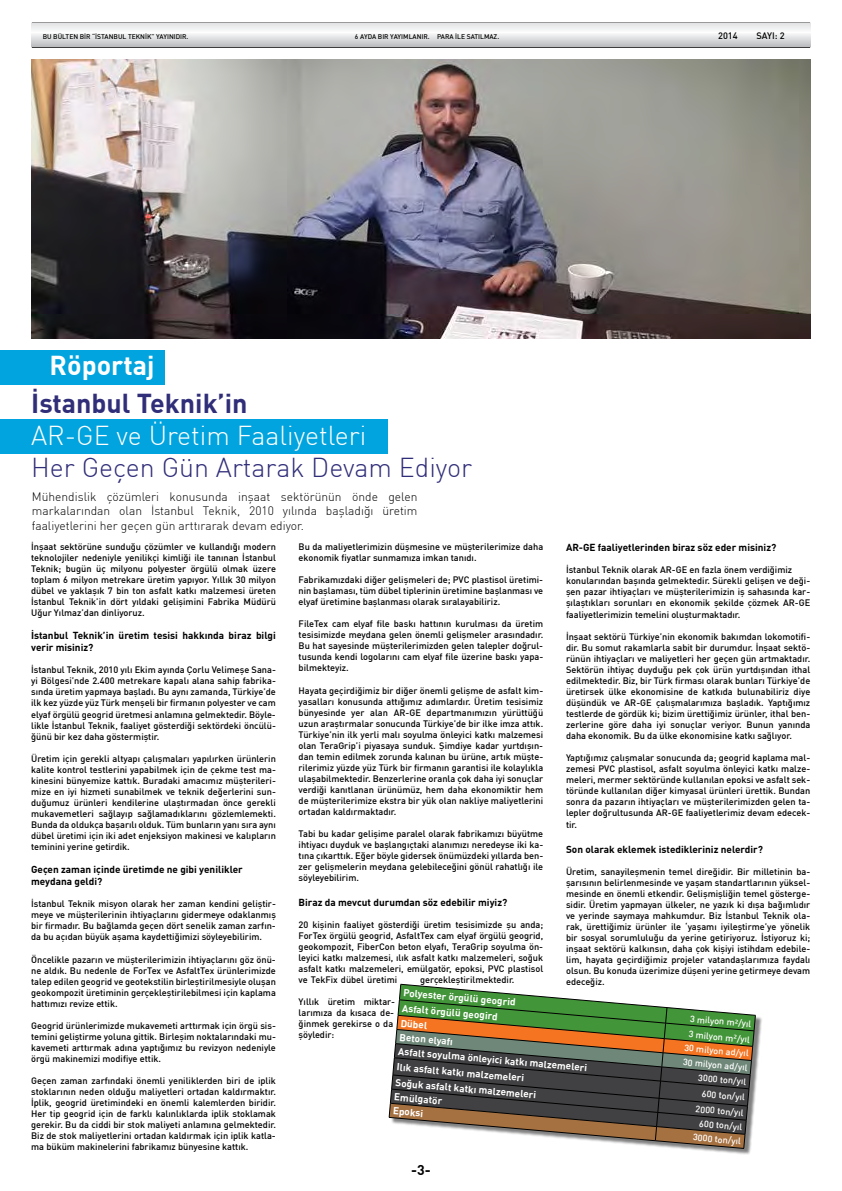
<style>
.page{position:relative;width:842px;height:1191px;background:#fff}
.page>*{position:absolute;margin:0;border:0;box-sizing:border-box;transform-origin:0 0}
.t1{font:300 26.8px "DIN Pro";color:#312e79}
.t2{font:300 26.8px "DIN Pro";color:#fff}
.t3{font:700 26.8px "DIN Pro";color:#312e79}
.t4{font:700 26.8px "DIN Pro";color:#fff}
.t5{font:14px "DIN Bold";color:#000}
.t6{font:300 12.1px/14.5px "DIN Pro";color:#000;text-align:justify}
.t7{font:700 10px/12px "DIN Pro";color:#000}
.t8{font:700 10px "DIN Pro";color:#fff}
.t9{font:500 9.2px/11px "DIN Pro";color:#000;text-align:justify}
.t10{font:500 9.2px "DIN Pro";color:#fff}
.t11{font:500 6.7px "DIN Pro";color:#000}
.s1{font-family:"Humanist 777 Bold BT";font-weight:400}
</style>
<div class="page">
<div style="left:0;top:419px;width:388px;height:34px;background:#01a4de"></div>
<hr style="left:32px;top:47px;width:778px;height:1px;background:#000">
<svg style="left:32px;top:23px;width:778px;height:24px"></svg>
<img style="left:31px;top:60px;width:780px;height:278px">
<div style="left:0;top:350px;width:164px;height:34px;background:#01a4de"></div>
<div style="left:390px;top:985px;width:372px;height:170px;background:#000;opacity:.5"></div>
<svg style="left:388px;top:983px;width:368px;height:165px"></svg>
<p class="t11" style="left:43px;top:32px;width:147px">BU BÜLTEN BİR “İSTANBUL TEKNİK” YAYINIDIR.</p>
<p class="t11" style="left:355px;top:32px;width:146px">6 AYDA BIR YAYIMLANIR. PARA İLE SATILMAZ.</p>
<p class="t9" style="left:718px;top:30px;width:21px">2014</p>
<p class="t9" style="left:756px;top:30px;width:30px">SAYI: 2</p>
<h1 class="t4" style="left:50px;top:347px;width:106px">Röportaj</h1>
<h1 class="t3" style="left:31px;top:385px;width:218px">İstanbul Teknik’in</h1>
<h1 class="t2" style="left:31px;top:419px;width:337px">AR-GE ve Üretim Faaliyetleri</h1>
<h1 class="t1" style="left:31px;top:451px;width:442px">Her Geçen Gün Artarak Devam Ediyor</h1>
<h3 class="t6" style="left:32px;top:489px;width:387px">Mühendislik çözümleri konusunda inşaat sektörünün önde gelen markalarından olan İstanbul Teknik, 2010 yılında başladığı üretim faaliyetlerini her geçen gün arttırarak devam ediyor.</h3>
<p class="t9" style="left:31px;top:541px;width:246px">İnşaat sektörüne sunduğu çözümler ve kullandığı modern teknolojiler nedeniyle yenilikçi kimliği ile tanınan İstanbul Teknik; bugün üç milyonu polyester örgülü olmak üzere toplam 6 milyon metrekare üretim yapıyor. Yıllık 30 milyon dübel ve yaklaşık 7 bin ton asfalt katkı malzemesi üreten İstanbul Teknik’in dört yıldaki gelişimini Fabrika Müdürü Uğur Yılmaz’dan dinliyoruz.</p>
<p class="t7" style="left:31px;top:629px;width:246px">İstanbul Teknik’in üretim tesisi hakkında biraz bilgi verir misiniz?</p>
<p class="t9" style="left:31px;top:664px;width:246px">İstanbul Teknik, 2010 yılı Ekim ayında Çorlu Velimeşe Sana&shy;yi Bölgesi’nde 2.400 metrekare kapalı alana sahip fabrika&shy;sında üretim yapmaya başladı. Bu aynı zamanda, Türkiye’de ilk kez yüzde yüz Türk menşeli bir firmanın polyester ve cam elyaf örgülü geogrid üretmesi anlamına gelmektedir. Böyle&shy;likle İstanbul Teknik, faaliyet gösterdiği sektördeki öncülü&shy;ğünü bir kez daha göstermiştir.</p>
<p class="t9" style="left:31px;top:752px;width:246px">Üretim için gerekli altyapı çalışmaları yapılırken ürünlerin kalite kontrol testlerini yapabilmek için de çekme test ma&shy;kinesini bünyemize kattık. Buradaki amacımız müşterileri&shy;mize en iyi hizmeti sunabilmek ve teknik değerlerini sun&shy;duğumuz ürünleri kendilerine ulaştırmadan önce gerekli mukavemetleri sağlayıp sağlamadıklarını gözlemlemekti.<br>Bunda da oldukça başarılı olduk. Tüm bunların yanı sıra aynı dübel üretimi için iki adet enjeksiyon makinesi ve kalıpların teminini yerine getirdik.</p>
<p class="t7" style="left:31px;top:863px;width:213px">Geçen zaman içinde üretimde ne gibi yenilikler meydana geldi?</p>
<p class="t9" style="left:31px;top:898px;width:246px">İstanbul Teknik misyon olarak her zaman kendini geliştir&shy;meye ve müşterilerinin ihtiyaçlarını gidermeye odaklanmış bir firmadır. Bu bağlamda geçen dört senelik zaman zarfın&shy;da bu açıdan büyük aşama kaydettiğimizi söyleyebilirim.</p>
<p class="t9" style="left:31px;top:953px;width:246px">Öncelikle pazarın ve müşterilerimizin ihtiyaçlarını göz önü&shy;ne aldık. Bu nedenle de ForTex ve AsfaltTex ürünlerimizde talep edilen geogrid ve geotekstilin birleştirilmesiyle oluşan geokompozit üretiminin gerçekleştirilebilmesi için kaplama hattımızı revize ettik.</p>
<p class="t9" style="left:31px;top:1019px;width:246px">Geogrid ürünlerimizde mukavemeti arttırmak için örgü sis&shy;temini geliştirme yoluna gittik. Birleşim noktalarındaki mu&shy;kavemeti arttırmak adına yaptığımız bu revizyon nedeniyle örgü makinemizi modifiye ettik.</p>
<p class="t9" style="left:31px;top:1075px;width:246px">Geçen zaman zarfındaki önemli yeniliklerden biri de iplik stoklarının neden olduğu maliyetleri ortadan kaldırmaktır.<br>İplik, geogrid üretimindeki en önemli kalemlerden biridir.<br>Her tip geogrid için de farklı kalınlıklarda iplik stoklamak gerekir. Bu da ciddi bir stok maliyeti anlamına gelmektedir.<br>Biz de stok maliyetlerini ortadan kaldırmak için iplik katla&shy;ma büküm makinelerini fabrikamız bünyesine kattık.</p>
<p class="t9" style="left:299px;top:541px;width:246px">Bu da maliyetlerimizin düşmesine ve müşterilerimize daha ekonomik fiyatlar sunmamıza imkan tanıdı.</p>
<p class="t9" style="left:299px;top:574px;width:246px">Fabrikamızdaki diğer gelişmeleri de; PVC plastisol üretimi&shy;nin başlaması, tüm dübel tiplerinin üretimine başlanması ve elyaf üretimine başlanması olarak sıralayabiliriz.</p>
<p class="t9" style="left:299px;top:618px;width:246px">FileTex cam elyaf file baskı hattının kurulması da üretim tesisimizde meydana gelen önemli gelişmeler arasındadır.<br>Bu hat sayesinde müşterilerimizden gelen talepler doğrul&shy;tusunda kendi logolarını cam elyaf file üzerine baskı yapa&shy;bilmekteyiz.</p>
<p class="t9" style="left:299px;top:684px;width:246px">Hayata geçirdiğimiz bir diğer önemli gelişme de asfalt kim&shy;yasalları konusunda attığımız adımlardır. Üretim tesisimiz bünyesinde yer alan AR-GE departmanımızın yürüttüğü uzun araştırmalar sonucunda Türkiye’de bir ilke imza attık.<br>Türkiye’nin ilk yerli malı soyulma önleyici katkı malzemesi olan TeraGrip’i piyasaya sunduk. Şimdiye kadar yurtdışın&shy;dan temin edilmek zorunda kalınan bu ürüne, artık müşte&shy;rilerimiz yüzde yüz Türk bir firmanın garantisi ile kolaylıkla ulaşabilmektedir. Benzerlerine oranla çok daha iyi sonuçlar verdiği kanıtlanan ürünümüz, hem daha ekonomiktir hem de müşterilerimize ekstra bir yük olan nakliye maliyetlerini ortadan kaldırmaktadır.</p>
<p class="t9" style="left:299px;top:828px;width:246px">Tabi bu kadar gelişime paralel olarak fabrikamızı büyütme ihtiyacı duyduk ve başlangıçtaki alanımızı neredeyse iki ka&shy;tına çıkarttık. Eğer böyle gidersek önümüzdeki yıllarda ben&shy;zer gelişmelerin meydana gelebileceğini gönül rahatlığı ile söyleyebilirim.</p>
<p class="t7" style="left:299px;top:895px;width:210px">Biraz da mevcut durumdan söz edebilir miyiz?</p>
<p class="t9" style="left:299px;top:918px;width:246px">20 kişinin faaliyet gösterdiği üretim tesisimizde şu anda; ForTex örgülü geogrid, AsfaltTex cam elyaf örgülü geogrid, geokompozit, FiberCon beton elyafı, TeraGrip soyulma ön&shy;leyici katkı malzemesi, ılık asfalt katkı malzemeleri, soğuk asfalt katkı malzemeleri, emülgatör, epoksi, PVC plastisol ve TekFix dübel üretimi</p>
<p class="t7" style="left:566px;top:541px;width:212px">AR-GE faaliyetlerinden biraz söz eder misiniz?</p>
<p class="t9" style="left:566px;top:564px;width:246px;text-align:left">İstanbul Teknik olarak AR-GE en fazla önem verdiğimiz konularından başında gelmektedir. Sürekli gelişen ve deği&shy;şen pazar ihtiyaçları ve müşterilerimizin iş sahasında kar&shy;şılaştıkları sorunları en ekonomik şekilde çözmek AR-GE faaliyetlerimizin temelini oluşturmaktadır.</p>
<p class="t9" style="left:566px;top:630px;width:246px">İnşaat sektörü Türkiye’nin ekonomik bakımdan lokomotifi&shy;dir. Bu somut rakamlarla sabit bir durumdur. İnşaat sektö&shy;rünün ihtiyaçları ve maliyetleri her geçen gün artmaktadır.<br>Sektörün ihtiyaç duyduğu pek çok ürün yurtdışından ithal edilmektedir. Biz, bir Türk firması olarak bunları Türkiye’de üretirsek ülke ekonomisine de katkıda bulunabiliriz diye düşündük ve AR-GE çalışmalarımıza başladık. Yaptığımız testlerde de gördük ki; bizim ürettiğimiz ürünler, ithal ben&shy;zerlerine göre daha iyi sonuçlar veriyor. Bunun yanında daha ekonomik. Bu da ülke ekonomisine katkı sağlıyor.</p>
<p class="t9" style="left:566px;top:752px;width:246px">Yaptığımız çalışmalar sonucunda da; geogrid kaplama mal&shy;zemesi PVC plastisol, asfalt soyulma önleyici katkı malze&shy;meleri, mermer sektöründe kullanılan epoksi ve asfalt sek&shy;töründe kullanılan diğer kimyasal ürünleri ürettik. Bundan sonra da pazarın ihtiyaçları ve müşterilerimizden gelen ta&shy;lepler doğrultusunda AR-GE faaliyetlerimiz devam edecek&shy;tir.</p>
<p class="t7" style="left:566px;top:842px;width:198px">Son olarak eklemek istedikleriniz nelerdir?</p>
<p class="t9" style="left:566px;top:865px;width:246px">Üretim, sanayileşmenin temel direğidir. Bir milletinin ba&shy;şarısının belirlenmesinde ve yaşam standartlarının yüksel&shy;mesinde en önemli etkendir. Gelişmişliğin temel gösterge&shy;sidir. Üretim yapmayan ülkeler, ne yazık ki dışa bağımlıdır ve yerinde saymaya mahkumdur. Biz İstanbul Teknik ola&shy;rak, ürettiğimiz ürünler ile ‘yaşamı iyileştirme’ye yönelik bir sosyal sorumluluğu da yerine getiriyoruz. İstiyoruz ki; inşaat sektörü kalkınsın, daha çok kişiyi istihdam edebile&shy;lim, hayata geçirdiğimiz projeler vatandaşlarımıza faydalı olsun. Bu konuda üzerimize düşeni yerine getirmeye devam edeceğiz.</p>
<p class="t9" style="left:420px;top:974px;width:96px">gerçekleştirilmektedir.</p>
<p class="t8" style="left:404px;top:986px;width:114px;rotate:5deg">Polyester örgülü geogrid</p>
<p class="t9" style="left:299px;top:996px;width:98px;text-align:left">Yıllık üretim miktar&shy;larımıza da kısaca de&shy;ğinmek gerekirse o da şöyledir:</p>
<p class="t8" style="left:403px;top:1001px;width:97px;rotate:5deg">Asfalt örgülü geogird</p>
<p class="t10" style="left:690px;top:1012px;width:63px;rotate:5deg">3 milyon m<span class="s1">²</span>/yıl</p>
<p class="t8" style="left:401px;top:1016px;width:28px;rotate:5deg">Dübel</p>
<p class="t10" style="left:689px;top:1028px;width:63px;rotate:5deg">3 milyon m<span class="s1">²</span>/yıl</p>
<p class="t8" style="left:400px;top:1030px;width:55px;rotate:5deg">Beton elyafı</p>
<p class="t10" style="left:685px;top:1041px;width:66px;rotate:5deg">30 milyon ad/yıl</p>
<p class="t8" style="left:399px;top:1044px;width:191px;rotate:5deg">Asfalt soyulma önleyici katkı malzemeleri</p>
<p class="t10" style="left:683px;top:1056px;width:66px;rotate:5deg">30 milyon ad/yıl</p>
<p class="t8" style="left:397px;top:1060px;width:129px;rotate:5deg">Ilık asfalt katkı malzemeleri</p>
<p class="t10" style="left:699px;top:1071px;width:50px;rotate:5deg">3000 ton/yıl</p>
<p class="t8" style="left:396px;top:1076px;width:143px;rotate:5deg">Soğuk asfalt katkı malzemeleri</p>
<p class="t10" style="left:702px;top:1087px;width:45px;rotate:5deg">600 ton/yıl</p>
<p class="t8" style="left:395px;top:1090px;width:50px;rotate:5deg">Emülgatör</p>
<p class="t10" style="left:696px;top:1102px;width:50px;rotate:5deg">2000 ton/yıl</p>
<p class="t8" style="left:394px;top:1104px;width:32px;rotate:5deg">Epoksi</p>
<p class="t10" style="left:700px;top:1117px;width:45px;rotate:5deg">600 ton/yıl</p>
<p class="t10" style="left:693px;top:1131px;width:50px;rotate:5deg">3000 ton/yıl</p>
<h2 class="t5" style="left:411px;top:1161px;width:21px">-3-</h2>
</div>
